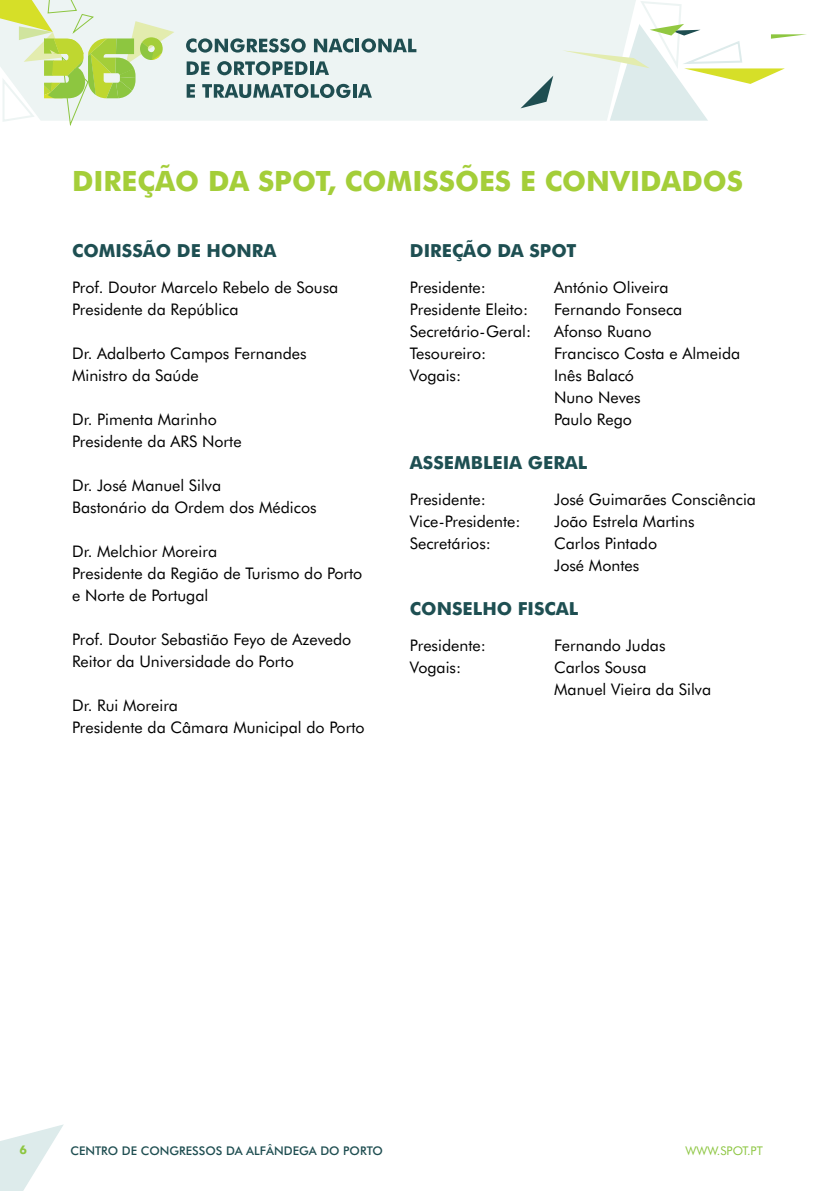
<style>
.page{position:relative;width:840px;height:1191px;background:#fff}
.page>*{position:absolute;margin:0;border:0;box-sizing:border-box;transform-origin:0 0}
.t1{font:700 28px "Futura BT";color:#a4ce39}
.t2{font:700 18px "Futura BT";color:#1e4f52}
.t3{font:16px/22px "Futura BT";color:#000}
.t4{font:500 12px "Futura BT";color:#1f4e51}
.t5{font:12px "Futura BT";color:#8dc642}
.t6{font:700 12px "Futura BT";color:#8dc640}
</style>
<div class="page">
<div style="left:174px;top:0;width:388px;height:121px;background:#edf4f3"></div>
<svg style="left:520px;top:76px;width:33px;height:32px"></svg>
<svg style="left:562px;top:0;width:244px;height:121px"></svg>
<svg style="left:186px;top:38px;width:119px;height:15px;background:#829e9f"></svg>
<svg style="left:314px;top:38px;width:39px;height:15px"></svg>
<hr style="left:355px;top:39px;width:4px;height:13px;background:#1f4e51">
<svg style="left:361px;top:38px;width:55px;height:15px"></svg>
<svg style="left:186px;top:61px;width:23px;height:14px"></svg>
<svg style="left:217px;top:61px;width:90px;height:14px"></svg>
<hr style="left:310px;top:61px;width:3px;height:14px;background:#1f4e51">
<svg style="left:315px;top:61px;width:14px;height:14px"></svg>
<svg style="left:186px;top:84px;width:9px;height:14px"></svg>
<svg style="left:202px;top:84px;width:148px;height:14px;background:#7e9a9c"></svg>
<svg style="left:352px;top:84px;width:4px;height:14px"></svg>
<svg style="left:358px;top:84px;width:14px;height:14px"></svg>
<svg style="left:0;top:0;width:174px;height:125px;background:#dceabe"></svg>
<svg style="left:0;top:1124px;width:64px;height:67px"></svg>
<h1 class="t1" style="left:72px;top:164px;width:672px">DIREÇÃO DA SPOT, COMISSÕES E CONVIDADOS</h1>
<p class="t2" style="left:72px;top:239px;width:206px">COMISSÃO DE HONRA</p>
<p class="t3" style="left:72px;top:276px;width:267px">Prof. Doutor Marcelo Rebelo de Sousa<br>Presidente da República</p>
<p class="t3" style="left:72px;top:342px;width:236px">Dr. Adalberto Campos Fernandes<br>Ministro da Saúde</p>
<p class="t3" style="left:72px;top:408px;width:171px">Dr. Pimenta Marinho<br>Presidente da ARS Norte</p>
<p class="t3" style="left:72px;top:474px;width:246px">Dr. José Manuel Silva<br>Bastonário da Ordem dos Médicos</p>
<p class="t3" style="left:72px;top:540px;width:292px">Dr. Melchior Moreira<br>Presidente da Região de Turismo do Porto e Norte de Portugal</p>
<p class="t3" style="left:72px;top:628px;width:280px">Prof. Doutor Sebastião Feyo de Azevedo<br>Reitor da Universidade do Porto</p>
<p class="t3" style="left:72px;top:694px;width:294px">Dr. Rui Moreira<br>Presidente da Câmara Municipal do Porto</p>
<p class="t2" style="left:410px;top:239px;width:168px">DIREÇÃO DA SPOT</p>
<p class="t3" style="left:410px;top:276px;width:77px">Presidente:</p>
<p class="t3" style="left:554px;top:276px;width:116px">António Oliveira</p>
<p class="t3" style="left:410px;top:298px;width:120px">Presidente Eleito:</p>
<p class="t3" style="left:554px;top:298px;width:130px">Fernando Fonseca</p>
<p class="t3" style="left:410px;top:320px;width:123px">Secretário-Geral:</p>
<p class="t3" style="left:554px;top:320px;width:99px">Afonso Ruano</p>
<p class="t3" style="left:410px;top:342px;width:78px">Tesoureiro:</p>
<p class="t3" style="left:554px;top:342px;width:187px">Francisco Costa e Almeida</p>
<p class="t3" style="left:410px;top:364px;width:53px">Vogais:</p>
<p class="t3" style="left:554px;top:364px;width:88px">Inês Balacó<br>Nuno Neves<br>Paulo Rego</p>
<p class="t2" style="left:410px;top:451px;width:179px">ASSEMBLEIA GERAL</p>
<p class="t3" style="left:410px;top:488px;width:77px">Presidente:</p>
<p class="t3" style="left:554px;top:488px;width:203px">José Guimarães Consciência</p>
<p class="t3" style="left:410px;top:510px;width:112px">Vice-Presidente:</p>
<p class="t3" style="left:554px;top:510px;width:142px">João Estrela Martins</p>
<p class="t3" style="left:410px;top:532px;width:82px">Secretários:</p>
<p class="t3" style="left:554px;top:532px;width:104px">Carlos Pintado<br>José Montes</p>
<p class="t2" style="left:410px;top:597px;width:170px">CONSELHO FISCAL</p>
<p class="t3" style="left:410px;top:634px;width:77px">Presidente:</p>
<p class="t3" style="left:554px;top:634px;width:113px">Fernando Judas</p>
<p class="t3" style="left:410px;top:656px;width:53px">Vogais:</p>
<p class="t3" style="left:554px;top:656px;width:158px">Carlos Sousa<br>Manuel Vieira da Silva</p>
<p class="t6" style="left:19px;top:1142px;width:9px">6</p>
<p class="t4" style="left:70px;top:1143px;width:314px">CENTRO DE CONGRESSOS DA ALFÂNDEGA DO PORTO</p>
<p class="t5" style="left:685px;top:1143px;width:79px">WWW.SPOT.PT</p>
</div>
